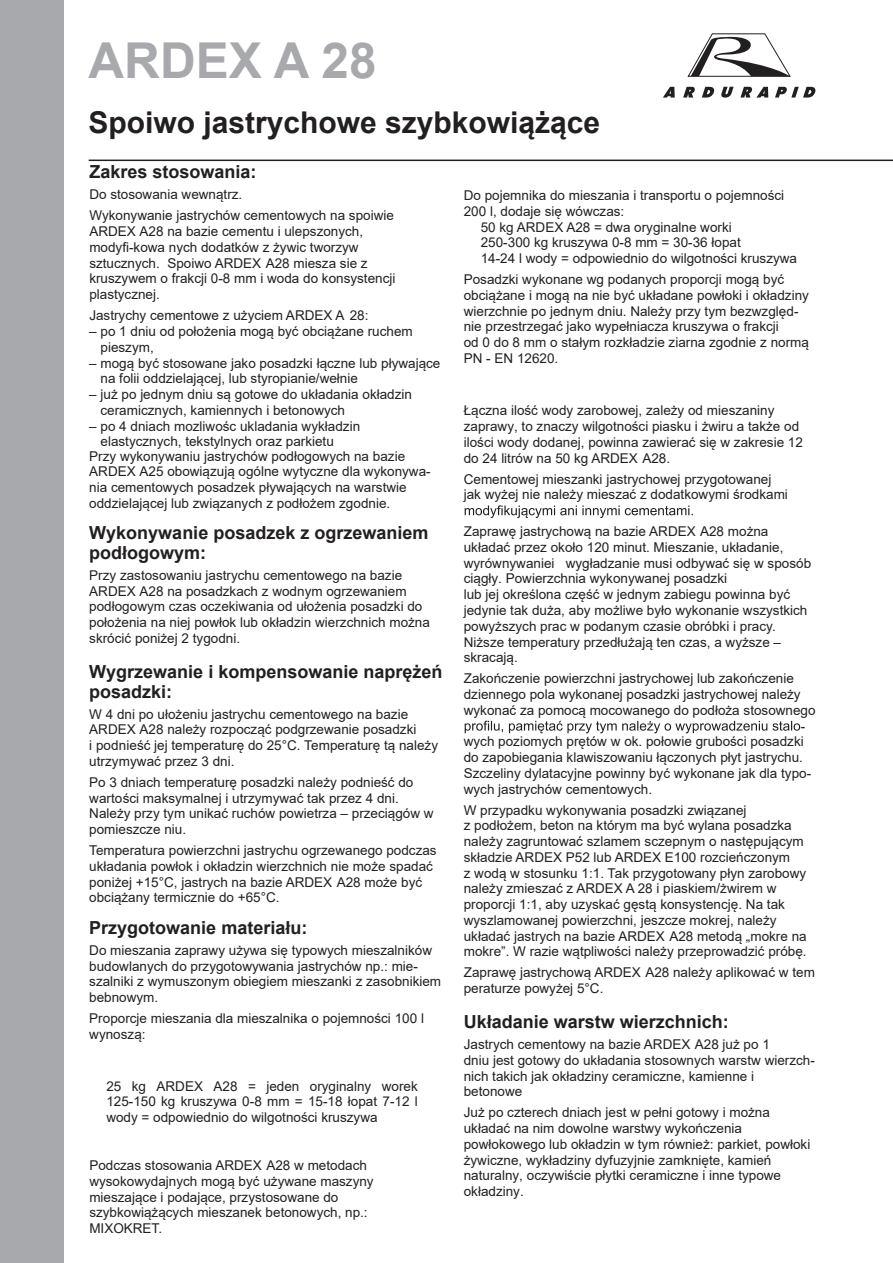
<style>
.page{position:relative;width:893px;height:1263px;background:#fff}
.page>*{position:absolute;margin:0;border:0;box-sizing:border-box;transform-origin:0 0}
.t1{font:700 49.5px "Arial";color:#a8a9ad}
.t2{font:700 30px "Arial";color:#231f20}
.t3{font:700 18px/19.5px "Arial";color:#231f20}
.t4{font:13.5px/15.8px "Arial";color:#231f20}
</style>
<div class="page">
<div style="left:0;top:0;width:64px;height:1263px;background:#a8a9ad"></div>
<hr style="left:89px;top:160px;width:804px;height:1px;background:#231f20">
<svg style="left:465px;top:505px;width:228px;height:13px"></svg>
<svg style="left:465px;top:721px;width:335px;height:12px"></svg>
<svg style="left:740px;top:87px;width:28px;height:11px"></svg>
<svg style="left:775px;top:87px;width:41px;height:11px"></svg>
<svg style="left:683px;top:87px;width:12px;height:11px"></svg>
<svg style="left:721px;top:87px;width:13px;height:11px"></svg>
<svg style="left:663px;top:87px;width:12px;height:11px"></svg>
<svg style="left:702px;top:87px;width:13px;height:11px"></svg>
<svg style="left:687px;top:33px;width:104px;height:44px"></svg>
<h1 class="t1" style="left:89px;top:26px;width:289px">ARDEX A 28</h1>
<h2 class="t2" style="left:88px;top:102px;width:513px">Spoiwo jastrychowe szybkowiążące</h2>
<h3 class="t3" style="left:89px;top:162px;width:169px">Zakres stosowania:</h3>
<p class="t4" style="left:89px;top:184px;width:306px;line-height:21px">Do stosowania wewnątrz.<br>Wykonywanie jastrychów cementowych na spoiwie</p>
<p class="t4" style="left:89px;top:223px;width:308px">ARDEX A28 na bazie cementu i ulepszonych, modyfi-kowa nych dodatków z żywic tworzyw sztucznych. Spoiwo ARDEX A28 miesza sie z kruszywem o frakcji 0-8 mm i woda do konsystencji plastycznej.</p>
<p class="t4" style="left:89px;top:307px;width:281px">Jastrychy cementowe z użyciem ARDEX A 28:</p>
<p class="t4" style="left:101px;top:323px;width:314px;text-indent:-11px">– po 1 dniu od położenia mogą być obciążane ruchem pieszym,</p>
<p class="t4" style="left:101px;top:355px;width:341px;text-indent:-11px">– mogą być stosowane jako posadzki łączne lub pływające na folii oddzielającej, lub styropianie/wełnie</p>
<p class="t4" style="left:101px;top:386px;width:313px;text-indent:-11px">– już po jednym dniu są gotowe do układania okładzin ceramicznych, kamiennych i betonowych</p>
<p class="t4" style="left:101px;top:418px;width:261px;text-indent:-11px">– po 4 dniach mozliwośc ukladania wykładzin elastycznych, tekstylnych oraz parkietu</p>
<p class="t4" style="left:89px;top:448px;width:343px">Przy wykonywaniu jastrychów podłogowych na bazie ARDEX A25 obowiązują ogólne wytyczne dla wykonywa&shy;nia cementowych posadzek pływających na warstwie oddzielającej lub związanych z podłożem zgodnie.</p>
<h3 class="t3" style="left:89px;top:523px;width:341px">Wykonywanie posadzek z ogrzewaniem podłogowym:</h3>
<p class="t4" style="left:89px;top:567px;width:342px">Przy zastosowaniu jastrychu cementowego na bazie ARDEX A28 na posadzkach z wodnym ogrzewaniem podłogowym czas oczekiwania od ułożenia posadzki do położenia na niej powłok lub okładzin wierzchnich można skrócić poniżej 2 tygodni.</p>
<h3 class="t3" style="left:89px;top:662px;width:355px">Wygrzewanie i kompensowanie naprężeń posadzki:</h3>
<p class="t4" style="left:89px;top:706px;width:350px">W 4 dni po ułożeniu jastrychu cementowego na bazie ARDEX A28 należy rozpocząć podgrzewanie posadzki<br>i podnieść jej temperaturę do 25°C. Temperaturę tą należy utrzymywać przez 3 dni.</p>
<p class="t4" style="left:89px;top:774px;width:346px">Po 3 dniach temperaturę posadzki należy podnieść do wartości maksymalnej i utrzymywać tak przez 4 dni.<br>Należy przy tym unikać ruchów powietrza – przeciągów w pomieszcze niu.</p>
<p class="t4" style="left:89px;top:842px;width:349px">Temperatura powierzchni jastrychu ogrzewanego podczas układania powłok i okładzin wierzchnich nie może spadać poniżej +15°C, jastrych na bazie ARDEX A28 może być obciążany termicznie do +65°C.</p>
<h3 class="t3" style="left:89px;top:918px;width:220px">Przygotowanie materiału:</h3>
<p class="t4" style="left:89px;top:942px;width:353px">Do mieszania zaprawy używa się typowych mieszalników budowlanych do przygotowywania jastrychów np.: mie - szalniki z wymuszonym obiegiem mieszanki z zasobnikiem bebnowym.</p>
<p class="t4" style="left:89px;top:1010px;width:336px">Proporcje mieszania dla mieszalnika o pojemności 100 l wynoszą:</p>
<p class="t4" style="left:106px;top:1078px;width:313px;text-align:justify">25 kg ARDEX A28 = jeden oryginalny worek 125-150 kg kruszywa 0-8 mm = 15-18 łopat 7-12 l wody = odpowiednio do wilgotności kruszywa</p>
<p class="t4" style="left:89px;top:1157px;width:286px">Podczas stosowania ARDEX A28 w metodach wysokowydajnych mogą być używane maszyny mieszające i podające, przystosowane do szybkowiążących mieszanek betonowych, np.:<br>MIXOKRET.</p>
<p class="t4" style="left:464px;top:187px;width:322px">Do pojemnika do mieszania i transportu o pojemności</p>
<p class="t4" style="left:464px;top:203px;width:162px">200 l, dodaje się wówczas:</p>
<p class="t4" style="left:481px;top:219px;width:252px">50 kg ARDEX A28 = dwa oryginalne worki</p>
<p class="t4" style="left:481px;top:235px;width:262px">250-300 kg kruszywa 0-8 mm = 30-36 łopat</p>
<p class="t4" style="left:481px;top:250px;width:318px">14-24 l wody = odpowiednio do wilgotności kruszywa</p>
<p class="t4" style="left:464px;top:271px;width:347px">Posadzki wykonane wg podanych proporcji mogą być obciążane i mogą na nie być układane powłoki i okładziny wierzchnie po jednym dniu. Należy przy tym bezwzględ&shy;nie przestrzegać jako wypełniacza kruszywa o frakcji<br>od 0 do 8 mm o stałym rozkładzie ziarna zgodnie z normą PN - EN 12620.</p>
<p class="t4" style="left:464px;top:403px;width:341px">Łączna ilość wody zarobowej, zależy od mieszaniny zaprawy, to znaczy wilgotności piasku i żwiru a także od ilości wody dodanej, powinna zawierać się w zakresie 12 do 24 litrów na 50 kg ARDEX A28.</p>
<p class="t4" style="left:464px;top:471px;width:326px">Cementowej mieszanki jastrychowej przygotowanej jak wyżej nie należy mieszać z dodatkowymi środkami</p>
<p class="t4" style="left:464px;top:523px;width:349px">Zaprawę jastrychową na bazie ARDEX A28 można układać przez około 120 minut. Mieszanie, układanie, wyrówny wanie i wygładzanie musi odbywać się w sposób ciągły. Powierzchnia wykonywanej posadzki<br>lub jej określona część w jednym zabiegu powinna być jedynie tak duża, aby możliwe było wykonanie wszystkich powyższych prac w podanym czasie obróbki i pracy.<br>Niższe temperatury przedłużają ten czas, a wyższe – skracają.</p>
<p class="t4" style="left:464px;top:670px;width:332px">Zakończenie powierzchni jastrychowej lub zakończenie</p>
<p class="t4" style="left:464px;top:686px;width:338px">dziennego pola wykonanej posadzki jastrychowej należy</p>
<p class="t4" style="left:464px;top:702px;width:353px">wykonać za pomocą mocowanego do podłoża stosownego</p>
<p class="t4" style="left:801px;top:718px;width:6px">-</p>
<p class="t4" style="left:464px;top:733px;width:341px">wych poziomych prętów w ok. połowie grubości posadzki</p>
<p class="t4" style="left:464px;top:749px;width:341px">do zapobiegania klawiszowaniu łączonych płyt jastrychu.</p>
<p class="t4" style="left:464px;top:765px;width:349px">Szczeliny dylatacyjne powinny być wykonane jak dla typo-</p>
<p class="t4" style="left:464px;top:781px;width:190px">wych jastrychów cementowych.</p>
<p class="t4" style="left:464px;top:802px;width:344px">W przypadku wykonywania posadzki związanej<br>z podłożem, beton na którym ma być wylana posadzka należy zagruntować szlamem sczepnym o następującym składzie ARDEX P52 lub ARDEX E100 rozcieńczonym<br>z wodą w stosunku 1:1. Tak przygotowany płyn zarobowy należy zmieszać z ARDEX A 28 i piaskiem/żwirem w proporcji 1:1, aby uzyskać gęstą konsystencję. Na tak wyszlamowanej powierzchni, jeszcze mokrej, należy układać jastrych na bazie ARDEX A28 metodą „mokre na mokre”. W razie wątpliwości należy przeprowadzić próbę.</p>
<p class="t4" style="left:464px;top:965px;width:353px">Zaprawę jastrychową ARDEX A28 należy aplikować w tem peraturze powyżej 5°C.</p>
<h3 class="t3" style="left:464px;top:1012px;width:267px">Układanie warstw wierzchnich:</h3>
<p class="t4" style="left:464px;top:1036px;width:353px">Jastrych cementowy na bazie ARDEX A28 już po 1<br>dniu jest gotowy do układania stosownych warstw wierzch&shy;nich takich jak okładziny ceramiczne, kamienne i betonowe</p>
<p class="t4" style="left:464px;top:1105px;width:348px">Już po czterech dniach jest w pełni gotowy i można układać na nim dowolne warstwy wykończenia powłokowego lub okładzin w tym również: parkiet, powłoki żywiczne, wykładziny dyfuzyjnie zamknięte, kamień naturalny, oczywiście płytki ceramiczne i inne typowe okładziny.</p>
</div>
